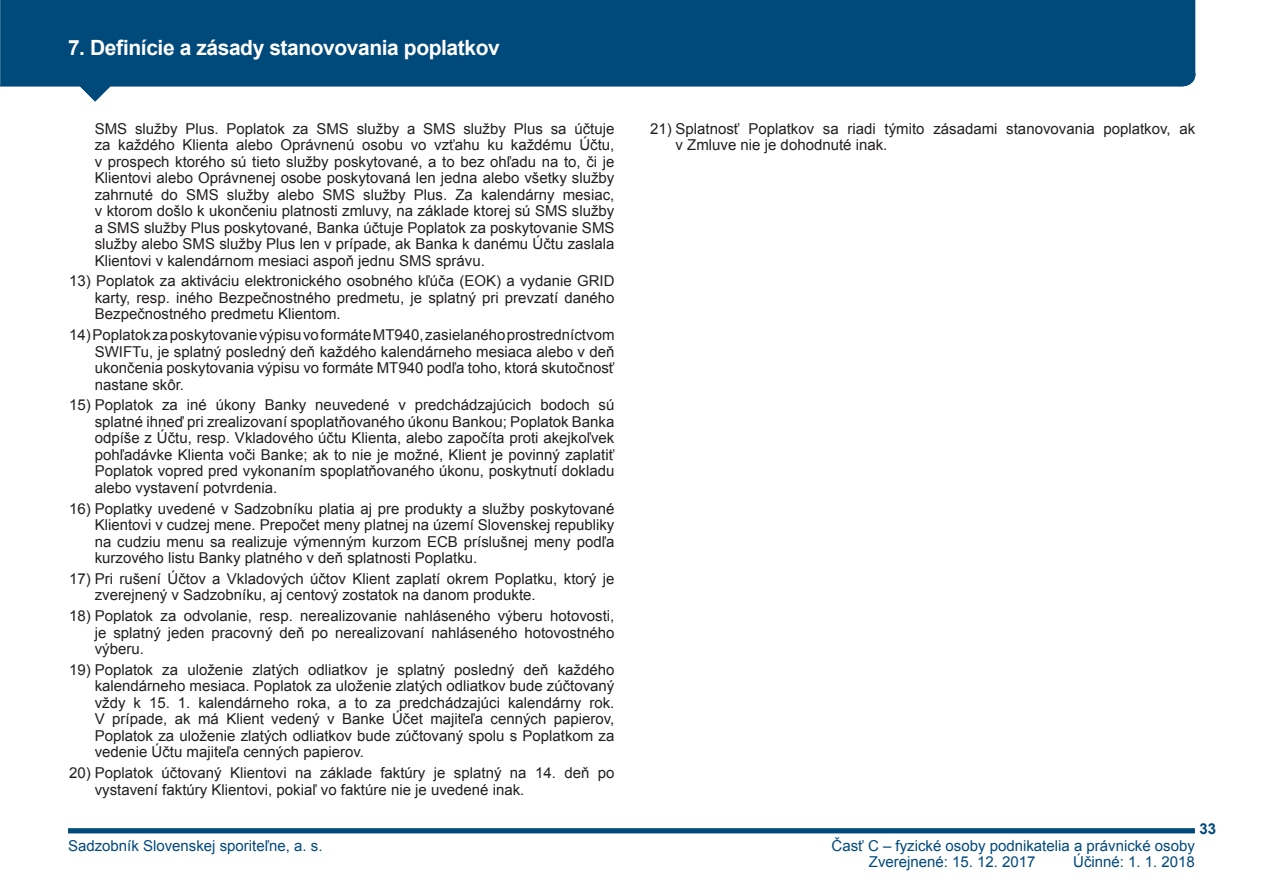
<style>
.page{position:relative;width:1263px;height:893px;background:#fff}
.page>*{position:absolute;margin:0;border:0;box-sizing:border-box;transform-origin:0 0}
.t1{font:700 21px "Arial";letter-spacing:-.02em;color:#fff}
.t2{font:15px/16.5px "Arial";color:#231f20;text-align:justify}
.t3{font:15px/16.2px "Arial";color:#00497b}
.t4{font:700 15px "Arial";color:#00497b}
</style>
<div class="page">
<div style="left:0;top:0;width:1195px;height:73px;background:#00497b"></div>
<svg style="left:0;top:73px;width:1195px;height:29px"></svg>
<div style="left:68px;top:828px;width:1127px;height:5px;background:#00497b"></div>
<h1 class="t1" style="left:68px;top:33px;width:433px">7. Definície a zásady stanovovania poplatkov</h1>
<p class="t2" style="left:95px;top:120px;width:521px">SMS služby Plus. Poplatok za SMS služby a SMS služby Plus sa účtuje za každého Klienta alebo Oprávnenú osobu vo vzťahu ku každému Účtu, v prospech ktorého sú tieto služby poskytované, a to bez ohľadu na to, či je Klientovi alebo Oprávnenej osobe poskytovaná len jedna alebo všetky služby zahrnuté do SMS služby alebo SMS služby Plus. Za kalendárny mesiac, v ktorom došlo k ukončeniu platnosti zmluvy, na základe ktorej sú SMS služby a SMS služby Plus poskytované, Banka účtuje Poplatok za poskytovanie SMS služby alebo SMS služby Plus len v prípade, ak Banka k danému Účtu zaslala Klientovi v kalendárnom mesiaci aspoň jednu SMS správu.</p>
<p class="t2" style="left:95px;top:273px;width:521px;text-indent:-26px">13) Poplatok za aktiváciu elektronického osobného kľúča (EOK) a vydanie GRID karty, resp. iného Bezpečnostného predmetu, je splatný pri prevzatí daného Bezpečnostného predmetu Klientom.</p>
<p class="t2" style="left:95px;top:327px;width:521px;text-indent:-25px">14)PoplatokzaposkytovanievýpisuvoformáteMT940,zasielanéhoprostredníctvom SWIFTu, je splatný posledný deň každého kalendárneho mesiaca alebo v deň ukončenia poskytovania výpisu vo formáte MT940 podľa toho, ktorá skutočnosť nastane skôr.</p>
<p class="t2" style="left:95px;top:397px;width:521px;text-indent:-25px">15) Poplatok za iné úkony Banky neuvedené v predchádzajúcich bodoch sú splatné ihneď pri zrealizovaní spoplatňovaného úkonu Bankou; Poplatok Banka odpíše z Účtu, resp. Vkladového účtu Klienta, alebo započíta proti akejkoľvek pohľadávke Klienta voči Banke; ak to nie je možné, Klient je povinný zaplatiť Poplatok vopred pred vykonaním spoplatňovaného úkonu, poskytnutí dokladu alebo vystavení potvrdenia.</p>
<p class="t2" style="left:95px;top:500px;width:521px;text-indent:-26px">16) Poplatky uvedené v Sadzobníku platia aj pre produkty a služby poskytované Klientovi v cudzej mene. Prepočet meny platnej na území Slovenskej republiky na cudziu menu sa realizuje výmenným kurzom ECB príslušnej meny podľa kurzového listu Banky platného v deň splatnosti Poplatku.</p>
<p class="t2" style="left:95px;top:571px;width:521px;text-indent:-26px">17) Pri rušení Účtov a Vkladových účtov Klient zaplatí okrem Poplatku, ktorý je zverejnený v Sadzobníku, aj centový zostatok na danom produkte.</p>
<p class="t2" style="left:95px;top:608px;width:521px;text-indent:-26px">18) Poplatok za odvolanie, resp. nerealizovanie nahláseného výberu hotovosti, je splatný jeden pracovný deň po nerealizovaní nahláseného hotovostného výberu.</p>
<p class="t2" style="left:95px;top:662px;width:521px;text-indent:-26px">19) Poplatok za uloženie zlatých odliatkov je splatný posledný deň každého kalendárneho mesiaca. Poplatok za uloženie zlatých odliatkov bude zúčtovaný vždy k 15. 1. kalendárneho roka, a to za predchádzajúci kalendárny rok.<br>V prípade, ak má Klient vedený v Banke Účet majiteľa cenných papierov, Poplatok za uloženie zlatých odliatkov bude zúčtovaný spolu s Poplatkom za vedenie Účtu majiteľa cenných papierov.</p>
<p class="t2" style="left:95px;top:765px;width:521px;text-indent:-26px">20) Poplatok účtovaný Klientovi na základe faktúry je splatný na 14. deň po vystavení faktúry Klientovi, pokiaľ vo faktúre nie je uvedené inak.</p>
<p class="t2" style="left:676px;top:120px;width:521px;text-indent:-26px">21) Splatnosť Poplatkov sa riadi týmito zásadami stanovovania poplatkov, ak v Zmluve nie je dohodnuté inak.</p>
<p class="t4" style="left:1199px;top:819px;width:18px">33</p>
<p class="t3" style="left:68px;top:837px;width:256px">Sadzobník Slovenskej sporiteľne, a. s.</p>
<p class="t3" style="left:869px;top:837px;width:328px;text-indent:-37px">Časť C – fyzické osoby podnikatelia a právnické osoby<br>Zverejnené: 15. 12. 2017</p>
<p class="t3" style="left:1073px;top:854px;width:123px">Účinné: 1. 1. 2018</p>
</div>
